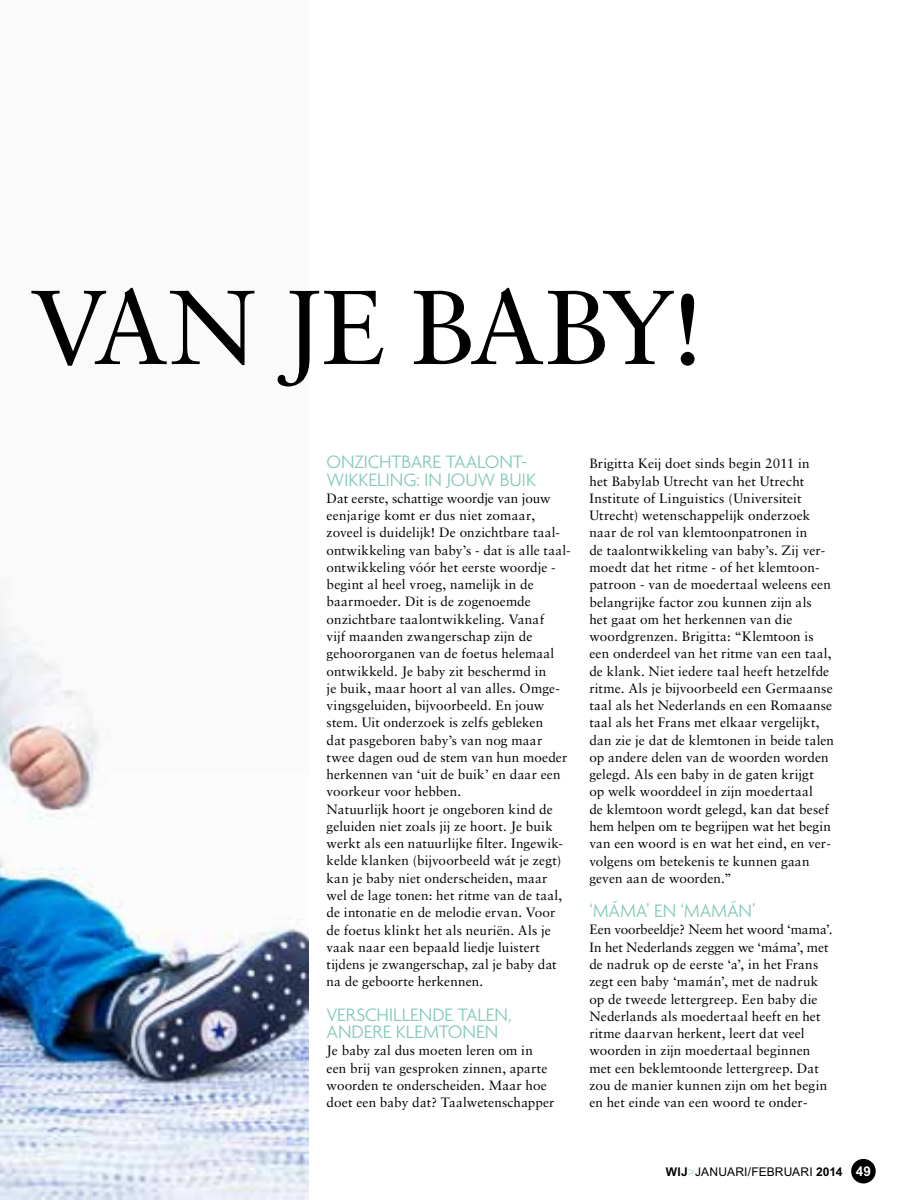
<style>
.page{position:relative;width:915px;height:1200px;background:#fff}
.page>*{position:absolute;margin:0;border:0;box-sizing:border-box;transform-origin:0 0}
.t1{font:105px "Sabon LT Std";letter-spacing:.025em;color:#000}
.t2{font:300 19.5px/17.2px "Agenda";letter-spacing:-.01em;color:#84c9ba}
.t3{font:13.5px/17.2px "Sabon LT Std";letter-spacing:.005em;color:#000}
.t4{font:12px "Arial MT Std";letter-spacing:.015em;color:#000}
.s1{font-weight:700}
.s2{font-weight:300;color:#84c9ba}
.s3{font-weight:700;font-size:13.5px;color:#fff}
</style>
<div class="page">
<svg style="left:851px;top:1158px;width:25px;height:25px"></svg>
<img style="left:0;top:609px;width:308px;height:590px">
<h1 class="t1" style="left:-264px;top:265px;width:55px">va</h1>
<h1 class="t1" style="left:168px;top:265px;width:538px">n je baby!</h1>
<h2 class="t2" style="left:326px;top:453px;width:211px">ONZICHTBARE TAALONT-<br>WIKKELING: IN JOUW BUIK</h2>
<p class="t3" style="left:326px;top:489px;width:245px">Dat eerste, schattige woordje van jouw eenjarige komt er dus niet zomaar, zoveel is duidelijk! De onzichtbare taal&shy;ontwikkeling van baby’s - dat is alle taal&shy;ontwikkeling vóór het eerste woordje - begint al heel vroeg, namelijk in de baarmoeder. Dit is de zogenoemde onzichtbare taalontwikkeling. Vanaf<br>vijf maanden zwangerschap zijn de gehoororganen van de foetus helemaal ontwikkeld. Je baby zit beschermd in<br>je buik, maar hoort al van alles. Omge&shy;vingsgeluiden, bijvoorbeeld. En jouw stem. Uit onderzoek is zelfs gebleken<br>dat pasgeboren baby’s van nog maar twee dagen oud de stem van hun moeder herkennen van ‘uit de buik’ en daar een voorkeur voor hebben.<br>Natuurlijk hoort je ongeboren kind de geluiden niet zoals jij ze hoort. Je buik werkt als een natuurlijke filter. Ingewik&shy;kelde klanken (bijvoorbeeld wát je zegt) kan je baby niet onderscheiden, maar wel de lage tonen: het ritme van de taal, de intonatie en de melodie ervan. Voor de foetus klinkt het als neuriën. Als je vaak naar een bepaald liedje luistert tijdens je zwangerschap, zal je baby dat na de geboorte herkennen.</p>
<h2 class="t2" style="left:326px;top:1005px;width:187px">VERSCHILLENDE TALEN,<br>ANDERE KLEMTONEN</h2>
<p class="t3" style="left:326px;top:1041px;width:229px">Je baby zal dus moeten leren om in een brij van gesproken zinnen, aparte woorden te onderscheiden. Maar hoe doet een baby dat? Taalwetenschapper</p>
<p class="t3" style="left:589px;top:455px;width:246px">Brigitta Keij doet sinds begin 2011 in<br>het Babylab Utrecht van het Utrecht Institute of Linguistics (Universiteit Utrecht) wetenschappelijk onderzoek naar de rol van klemtoonpatronen in<br>de taalontwikkeling van baby’s. Zij ver&shy;moedt dat het ritme - of het klemtoon&shy;patroon - van de moedertaal weleens een belangrijke factor zou kunnen zijn als<br>het gaat om het herkennen van die woordgrenzen. Brigitta: “Klemtoon is een onderdeel van het ritme van een taal, de klank. Niet iedere taal heeft hetzelfde ritme. Als je bijvoorbeeld een Germaanse taal als het Nederlands en een Romaanse taal als het Frans met elkaar vergelijkt, dan zie je dat de klemtonen in beide talen op andere delen van de woorden worden gelegd. Als een baby in de gaten krijgt<br>op welk woorddeel in zijn moedertaal<br>de klemtoon wordt gelegd, kan dat besef hem helpen om te begrijpen wat het begin van een woord is en wat het eind, en ver&shy;volgens om betekenis te kunnen gaan geven aan de woorden.”</p>
<h2 class="t2" style="left:589px;top:901px;width:168px">‘MÁMA’ EN ‘MAMÁN’</h2>
<p class="t3" style="left:589px;top:920px;width:245px">Een voorbeeldje? Neem het woord ‘mama’.<br>In het Nederlands zeggen we ‘máma’, met de nadruk op de eerste ‘a’, in het Frans zegt een baby ‘mamán’, met de nadruk op de tweede lettergreep. Een baby die Nederlands als moedertaal heeft en het ritme daarvan herkent, leert dat veel woorden in zijn moedertaal beginnen met een beklemtoonde lettergreep. Dat zou de manier kunnen zijn om het begin en het einde van een woord te onder-</p>
<p class="t4" style="left:665px;top:1164px;width:206px"><span class="s1">WIJ</span><span class="s2">&gt;</span>JANUARI/FEBRUARI <span class="s1">2014</span> <span class="s3">49</span></p>
</div>
